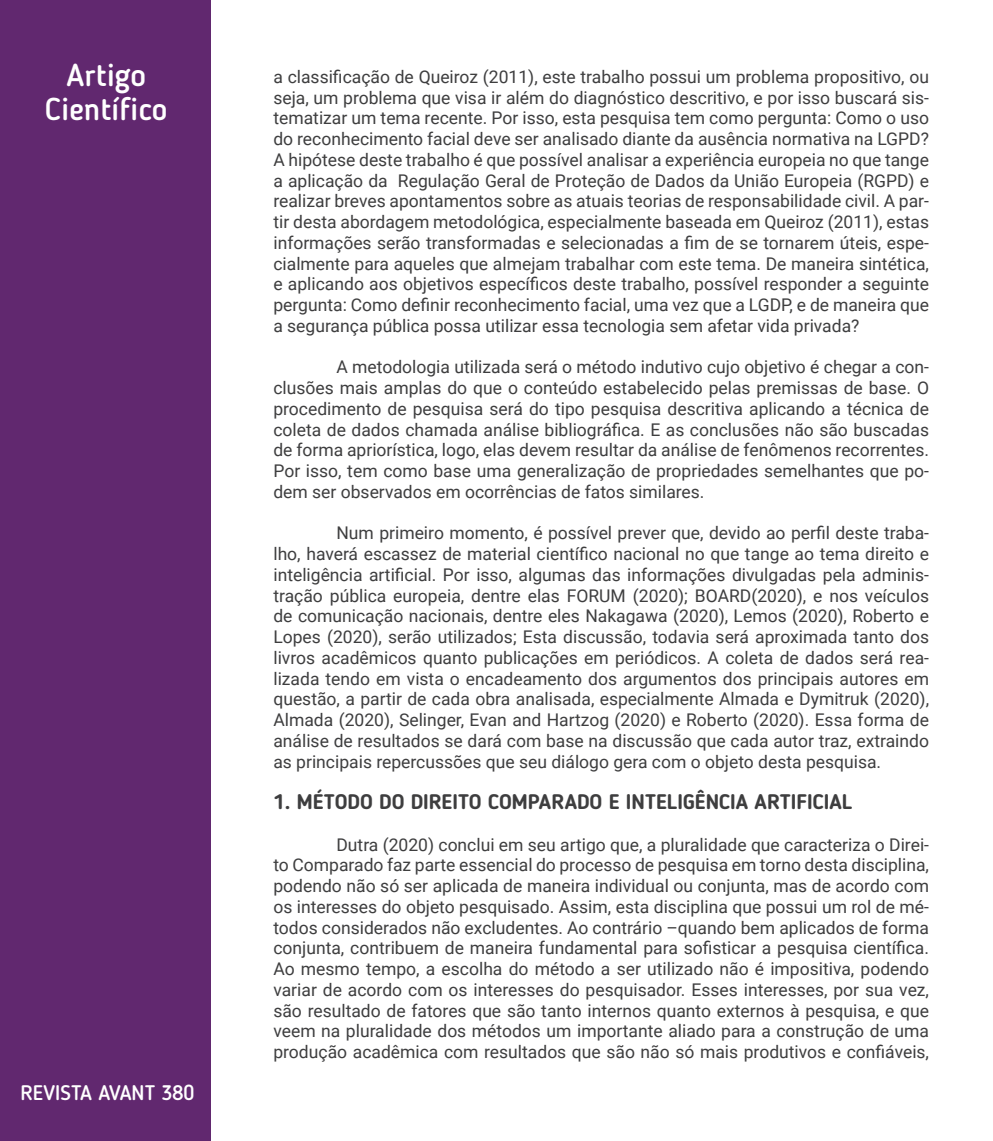
<style>
.page{position:relative;width:993px;height:1141px;background:#fff}
.page>*{position:absolute;margin:0;border:0;box-sizing:border-box;transform-origin:0 0}
.modalidade{font:500 31.5px "Blogger Sans";color:#fff}
.RB{font:700 21px "Blogger Sans";color:#3e3e3f}
.t1{font:500 21px "Blogger Sans";color:#fff}
.texto{font:17.5px/20.8px "Roboto";color:#3e3e3f;text-align:justify}
</style>
<div class="page">
<div style="left:0;top:0;width:210px;height:1141px;background:#61286f"></div>
<h1 class="modalidade" style="left:38px;top:56px;width:138px">modalidad</h1>
<p class="modalidade" style="left:67px;top:56px;width:81px">Artigo</p>
<p class="modalidade" style="left:45px;top:90px;width:124px">Científico</p>
<p class="t1" style="left:21px;top:1080px;width:175px">REVISTA AVANT 380</p>
<p class="texto" style="left:273px;top:66px;width:657px">a classificação de Queiroz (2011), este trabalho possui um problema propositivo, ou seja, um problema que visa ir além do diagnóstico descritivo, e por isso buscará sis&shy;tematizar um tema recente. Por isso, esta pesquisa tem como pergunta: Como o uso do reconhecimento facial deve ser analisado diante da ausência normativa na LGPD?<br>A hipótese deste trabalho é que possível analisar a experiência europeia no que tange a aplicação da Regulação Geral de Proteção de Dados da União Europeia (RGPD) e realizar breves apontamentos sobre as atuais teorias de responsabilidade civil. A par&shy;tir desta abordagem metodológica, especialmente baseada em Queiroz (2011), estas informações serão transformadas e selecionadas a fim de se tornarem úteis, espe&shy;cialmente para aqueles que almejam trabalhar com este tema. De maneira sintética, e aplicando aos objetivos específicos deste trabalho, possível responder a seguinte pergunta: Como definir reconhecimento facial, uma vez que a LGDP, e de maneira que a segurança pública possa utilizar essa tecnologia sem afetar vida privada?</p>
<p class="texto" style="left:273px;top:356px;width:657px;text-indent:63px">A metodologia utilizada será o método indutivo cujo objetivo é chegar a con&shy;clusões mais amplas do que o conteúdo estabelecido pelas premissas de base. O procedimento de pesquisa será do tipo pesquisa descritiva aplicando a técnica de coleta de dados chamada análise bibliográfica. E as conclusões não são buscadas de forma apriorística, logo, elas devem resultar da análise de fenômenos recorrentes.<br>Por isso, tem como base uma generalização de propriedades semelhantes que po&shy;dem ser observados em ocorrências de fatos similares.</p>
<p class="texto" style="left:273px;top:522px;width:657px;text-indent:63px">Num primeiro momento, é possível prever que, devido ao perfil deste traba&shy;lho, haverá escassez de material científico nacional no que tange ao tema direito e inteligência artificial. Por isso, algumas das informações divulgadas pela adminis&shy;tração pública europeia, dentre elas FORUM (2020); BOARD(2020), e nos veículos de comunicação nacionais, dentre eles Nakagawa (2020), Lemos (2020), Roberto e Lopes (2020), serão utilizados; Esta discussão, todavia será aproximada tanto dos livros acadêmicos quanto publicações em periódicos. A coleta de dados será rea&shy;lizada tendo em vista o encadeamento dos argumentos dos principais autores em questão, a partir de cada obra analisada, especialmente Almada e Dymitruk (2020), Almada (2020), Selinger, Evan and Hartzog (2020) e Roberto (2020). Essa forma de análise de resultados se dará com base na discussão que cada autor traz, extraindo as principais repercussões que seu diálogo gera com o objeto desta pesquisa.</p>
<p class="RB" style="left:273px;top:789px;width:580px">1. MÉTODO DO DIREITO COMPARADO E INTELIGÊNCIA ARTIFICIAL</p>
<p class="texto" style="left:273px;top:833px;width:657px;text-indent:63px">Dutra (2020) conclui em seu artigo que, a pluralidade que caracteriza o Direi&shy;to Comparado faz parte essencial do processo de pesquisa em torno desta disciplina, podendo não só ser aplicada de maneira individual ou conjunta, mas de acordo com os interesses do objeto pesquisado. Assim, esta disciplina que possui um rol de mé&shy;todos considerados não excludentes. Ao contrário –quando bem aplicados de forma conjunta, contribuem de maneira fundamental para sofisticar a pesquisa científica.<br>Ao mesmo tempo, a escolha do método a ser utilizado não é impositiva, podendo variar de acordo com os interesses do pesquisador. Esses interesses, por sua vez, são resultado de fatores que são tanto internos quanto externos à pesquisa, e que veem na pluralidade dos métodos um importante aliado para a construção de uma produção acadêmica com resultados que são não só mais produtivos e confiáveis,</p>
</div>
